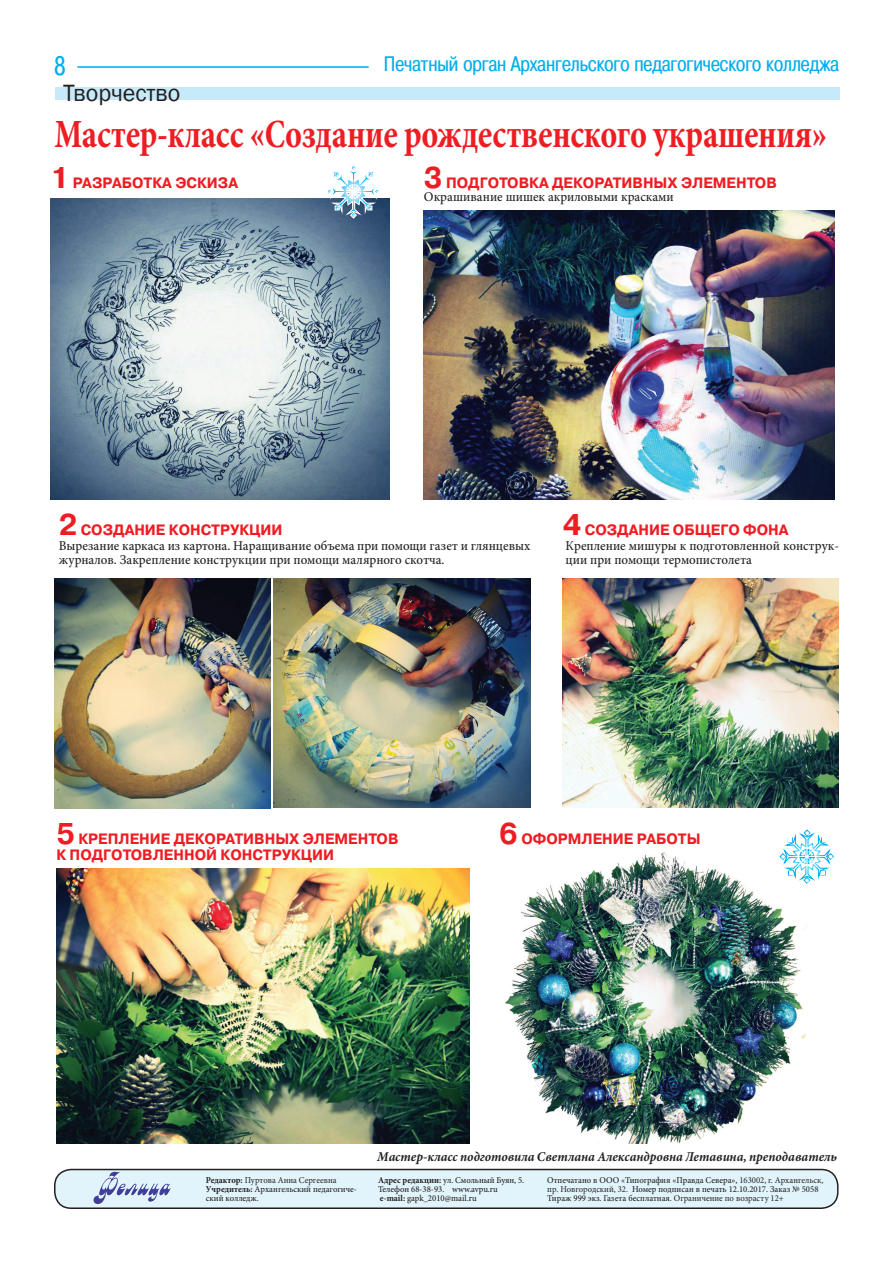
<style>
.page{position:relative;width:893px;height:1263px;background:#fff}
.page>*{position:absolute;margin:0;border:0;box-sizing:border-box;transform-origin:0 0}
.t1{font:700 condensed 40.5px "Minion Pro";letter-spacing:-.01em;color:#ee1d23;scale:.86 1}
.t2{font:26.55px "Pragmatica Cond C";color:#00aeef}
.t3{font:24.15px "Franklin Gothic";color:#231f20}
.t4{font:21px "Pragmatica Cond C";color:#00aeef}
.t5{font:700 15px "Pragmatica C";color:#ee1d23;scale:.96 1}
.t6{font:500 13.5px/14.2px "Minion Pro";color:#231f20;scale:.96 1}
.t7{font:italic 700 13.5px "Minion Pro";color:#231f20;scale:.96 1}
.t8{font:500 9px/9px "Minion Pro";color:#231f20;scale:.96 1}
.s1{font-size:30px}
.s2{font-weight:700}
.s3{font-weight:400}
</style>
<div class="page">
<hr style="left:77px;top:66px;width:292px;height:2px;background:#00aeef">
<div style="left:55px;top:1169px;width:783px;height:39px;background:#e1f4fc;border-radius:17px"></div>
<div style="left:54px;top:1169px;width:784px;height:40px;border:2px solid #231f20;border-radius:17px"></div>
<svg style="left:94px;top:1172px;width:77px;height:33px"></svg>
<div style="left:55px;top:88px;width:784px;height:12px;background:#c6eafa"></div>
<img style="left:424px;top:210px;width:410px;height:289px">
<img style="left:563px;top:578px;width:276px;height:229px">
<img style="left:56px;top:868px;width:413px;height:276px">
<img style="left:505px;top:852px;width:301px;height:292px">
<img style="left:50px;top:199px;width:340px;height:300px">
<img style="left:274px;top:578px;width:256px;height:229px">
<img style="left:54px;top:578px;width:216px;height:231px">
<svg style="left:325px;top:166px;width:56px;height:54px"></svg>
<svg style="left:779px;top:829px;width:55px;height:55px"></svg>
<h2 class="t2" style="left:54px;top:50px;width:13px">8</h2>
<h3 class="t4" style="left:384px;top:52px;width:457px">Печатный орган Архангельского педагогического колледжа</h3>
<h3 class="t3" style="left:63px;top:78px;width:119px">Творчество</h3>
<h1 class="t1" style="left:55px;top:106px;width:900px">Мастер-класс «Создание рождественского украшения»</h1>
<h3 class="t5" style="left:50px;top:174px;width:197px"><span class="s1">1</span> Разработка эскиза</h3>
<h3 class="t5" style="left:424px;top:174px;width:369px"><span class="s1">3</span> Подготовка декоративных элементов</h3>
<h3 class="t6" style="left:424px;top:190px;width:262px">Окрашивание шишек акриловыми красками</h3>
<h3 class="t5" style="left:59px;top:521px;width:235px"><span class="s1">2</span> Создание конструкции</h3>
<h3 class="t6" style="left:59px;top:538px;width:493px">Вырезание каркаса из картона. Наращивание объема при помощи газет и глянцевых журналов. Закрепление конструкции при помощи малярного скотча.</h3>
<h3 class="t5" style="left:563px;top:521px;width:237px"><span class="s1">4</span> Создание общего фона</h3>
<h3 class="t6" style="left:566px;top:538px;width:286px">Крепление мишуры к подготовленной конструк&shy;ции при помощи термопистолета</h3>
<h3 class="t5" style="left:56px;top:830px;width:358px"><span class="s1">5</span> Крепление декоративных элементов</h3>
<h3 class="t5" style="left:499px;top:830px;width:211px"><span class="s1">6</span> Оформление работы</h3>
<h3 class="t5" style="left:56px;top:847px;width:291px">к подготовленной конструкции</h3>
<h3 class="t7" style="left:377px;top:1147px;width:480px">Мастер-класс подготовила Светлана Александровна Летавина, преподаватель</h3>
<p class="t8" style="left:206px;top:1175px;width:159px"><span class="s2">Редактор:</span> <span class="s3">Пуртова Анна Сергеевна<br></span><span class="s2">Учредитель:</span> Архангельский педагогиче&shy;ский колледж.</p>
<p class="t8" style="left:378px;top:1175px;width:154px"><span class="s2">Адрес редакции:</span> ул. Смольный Буян, 5.<br>Телефон 68-38-93. www.avpu.ru <span class="s2">e-mail:</span> gapk_2010@mail.ru</p>
<p class="t8" style="left:547px;top:1175px;width:289px">Отпечатано в ООО «Типография «Правда Севера», <span class="s3">163002, г. Архангельск, пр. Новгородский, 32.</span> Номер подписан в печать 12.10.2017. Заказ № 5058<br>Тираж 999 экз. Газета бесплатная. <span class="s3">Ограничение по возрасту 12+</span></p>
</div>
